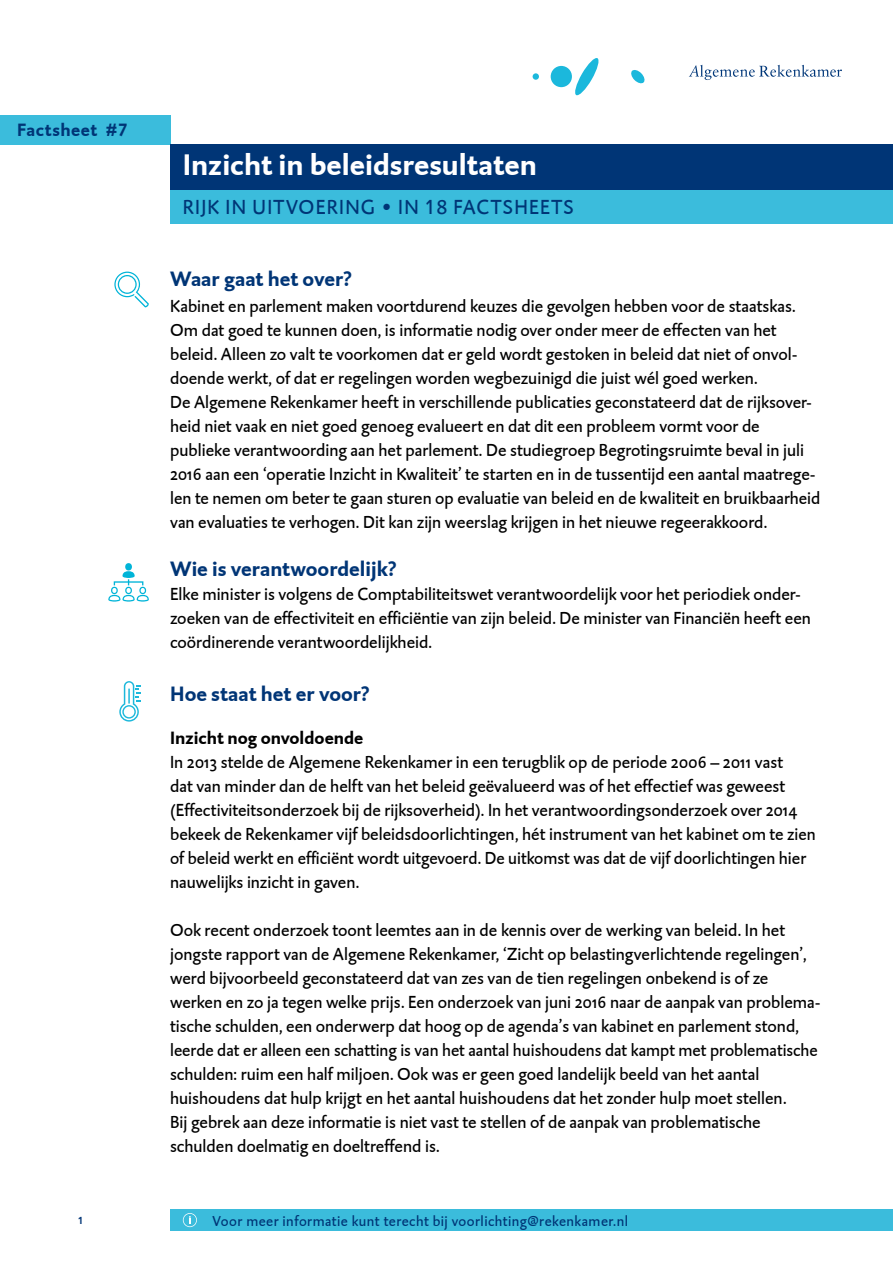
<style>
.page{position:relative;width:893px;height:1263px;background:#fff}
.page>*{position:absolute;margin:0;border:0;box-sizing:border-box;transform-origin:0 0}
.Kop_arcering_diap_do{font:700 30px "DTL Caspari T";color:#fff}
._6_Kop_2{font:700 21px "DTL Caspari T";color:#003576}
.Kop_arcering_PMS_306{font:21px "DTL Caspari T";letter-spacing:.055em;color:#003576}
._0_Platte_tekst{font:18px/24px "DTL Caspari ST";color:#000}
._7_Kop_3{font:700 18px "DTL Caspari T";color:#000}
._5_Kop_1{font:700 18px "DTL Caspari T";letter-spacing:.03em;color:#003576}
.t1{font:15px "DTL Caspari T";letter-spacing:.03em;color:#003576}
.t2{font:15px "DTL Caspari ST";color:#003576}
</style>
<div class="page">
<div style="left:533px;top:73px;width:6px;height:7px;background:#1bb8dc;border-radius:50%"></div>
<div style="left:551px;top:66px;width:21px;height:21px;background:#1bb8dc;border-radius:50%"></div>
<svg style="left:575px;top:58px;width:24px;height:38px"></svg>
<svg style="left:631px;top:70px;width:14px;height:14px"></svg>
<svg style="left:689px;top:65px;width:153px;height:15px"></svg>
<div style="left:170px;top:1210px;width:723px;height:21px;background:#3bbcdc"></div>
<div style="left:0;top:115px;width:170px;height:30px;background:#3bbcdc"></div>
<div style="left:170px;top:145px;width:723px;height:46px;background:#003576"></div>
<div style="left:170px;top:190px;width:723px;height:34px;background:#3bbcdc"></div>
<svg style="left:114px;top:272px;width:35px;height:35px"></svg>
<div style="left:125px;top:563px;width:7px;height:7px;background:#00b4d8;border-radius:50%"></div>
<svg style="left:108px;top:571px;width:41px;height:31px"></svg>
<svg style="left:119px;top:681px;width:21px;height:41px"></svg>
<h1 class="_5_Kop_1" style="left:17px;top:118px;width:112px">Factsheet #7</h1>
<p class="Kop_arcering_diap_do" style="left:183px;top:145px;width:355px">Inzicht in beleidsresultaten</p>
<p class="Kop_arcering_PMS_306" style="left:183px;top:194px;width:392px">RIJK IN UITVOERING • IN 18 FACTSHEETS</p>
<h2 class="_6_Kop_2" style="left:170px;top:265px;width:183px">Waar gaat het over?</h2>
<p class="_0_Platte_tekst" style="left:170px;top:294px;width:629px">Kabinet en parlement maken voortdurend keuzes die gevolgen hebben voor de staatskas.<br>Om dat goed te kunnen doen, is informatie nodig over onder meer de effecten van het beleid. Alleen zo valt te voorkomen dat er geld wordt gestoken in beleid dat niet of onvol&shy;doende werkt, of dat er regelingen worden wegbezuinigd die juist wél goed werken.</p>
<p class="_0_Platte_tekst" style="left:170px;top:390px;width:652px">De Algemene Rekenkamer heeft in verschillende publicaties geconstateerd dat de rijksover&shy;heid niet vaak en niet goed genoeg evalueert en dat dit een probleem vormt voor de publieke verantwoording aan het parlement. De studiegroep Begrotingsruimte beval in juli 2016 aan een ‘operatie Inzicht in Kwaliteit’ te starten en in de tussentijd een aantal maatrege&shy;len te nemen om beter te gaan sturen op evaluatie van beleid en de kwaliteit en bruikbaarheid van evaluaties te verhogen. Dit kan zijn weerslag krijgen in het nieuwe regeerakkoord.</p>
<h2 class="_6_Kop_2" style="left:170px;top:555px;width:227px">Wie is verantwoordelijk?</h2>
<p class="_0_Platte_tekst" style="left:170px;top:582px;width:642px">Elke minister is volgens de Comptabiliteitswet verantwoordelijk voor het periodiek onder&shy;zoeken van de effectiviteit en efficiëntie van zijn beleid. De minister van Financiën heeft een coördinerende verantwoordelijkheid.</p>
<h2 class="_6_Kop_2" style="left:170px;top:679px;width:201px">Hoe staat het er voor?</h2>
<h3 class="_7_Kop_3" style="left:170px;top:726px;width:195px">Inzicht nog onvoldoende</h3>
<p class="_0_Platte_tekst" style="left:170px;top:750px;width:647px">In 2013 stelde de Algemene Rekenkamer in een terugblik op de periode 2006 – 2011 vast<br>dat van minder dan de helft van het beleid geëvalueerd was of het effectief was geweest (Effectiviteitsonderzoek bij de rijksoverheid). In het verantwoordingsonderzoek over 2014 bekeek de Rekenkamer vijf beleidsdoorlichtingen, hét instrument van het kabinet om te zien of beleid werkt en efficiënt wordt uitgevoerd. De uitkomst was dat de vijf doorlichtingen hier nauwelijks inzicht in gaven.</p>
<p class="_0_Platte_tekst" style="left:170px;top:918px;width:652px">Ook recent onderzoek toont leemtes aan in de kennis over de werking van beleid. In het jongste rapport van de Algemene Rekenkamer, ‘Zicht op belastingverlichtende regelingen’, werd bijvoorbeeld geconstateerd dat van zes van de tien regelingen onbekend is of ze werken en zo ja tegen welke prijs. Een onderzoek van juni 2016 naar de aanpak van problema&shy;tische schulden, een onderwerp dat hoog op de agenda’s van kabinet en parlement stond, leerde dat er alleen een schatting is van het aantal huishoudens dat kampt met problematische schulden: ruim een half miljoen. Ook was er geen goed landelijk beeld van het aantal huishoudens dat hulp krijgt en het aantal huishoudens dat het zonder hulp moet stellen.<br>Bij gebrek aan deze informatie is niet vast te stellen of de aanpak van problematische schulden doelmatig en doeltreffend is.</p>
<p class="t2" style="left:78px;top:1210px;width:6px">1</p>
<p class="t1" style="left:213px;top:1212px;width:417px">Voor meer informatie kunt terecht bij voorlichting@rekenkamer.nl</p>
</div>
